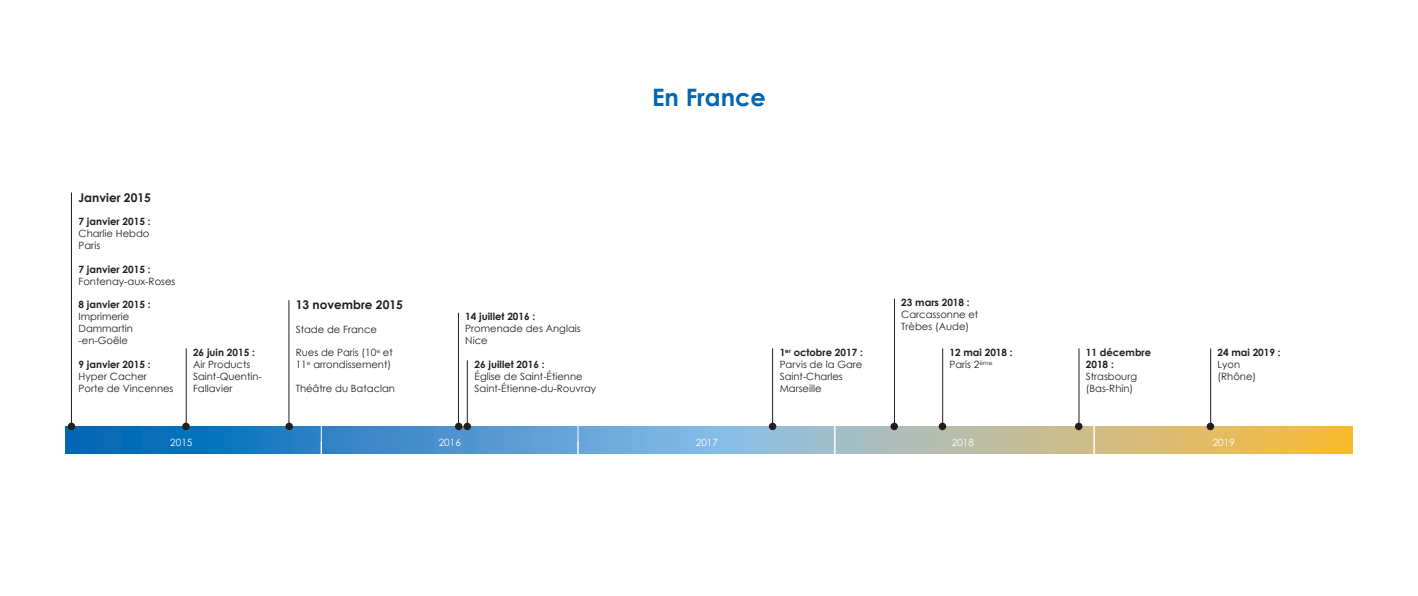
<style>
.page{position:relative;width:1418px;height:596px;background:#fff}
.page>*{position:absolute;margin:0;border:0;box-sizing:border-box;transform-origin:0 0}
.t1{font:700 24px "Century Gothic";color:#0166b3}
.t2{font:700 12px "Century Gothic";color:#231f20}
.t3{font:10px/12px "Century Gothic";color:#231f20}
.t4{font:700 10px/12px "Century Gothic";color:#231f20}
.t5{font:10px "Century Gothic";color:#fff}
.s1{font-weight:700}
.s2{font-weight:400}
</style>
<div class="page">
<svg style="left:66px;top:426px;width:1285px;height:27px;background:#80a4ae"></svg>
<div style="left:64px;top:425px;width:257px;height:31px;border:1px solid #fff"></div>
<div style="left:321px;top:440px;width:257px;height:16px;border:1px solid #fff"></div>
<div style="left:578px;top:425px;width:257px;height:31px;border:1px solid #fff"></div>
<div style="left:834px;top:425px;width:260px;height:31px;border:1px solid #fff"></div>
<div style="left:1093px;top:425px;width:260px;height:31px;border:1px solid #fff"></div>
<div style="left:68px;top:422px;width:7px;height:8px;background:#231f20;border-radius:50%"></div>
<div style="left:182px;top:422px;width:8px;height:8px;background:#231f20;border-radius:50%"></div>
<div style="left:890px;top:422px;width:8px;height:8px;background:#231f20;border-radius:50%"></div>
<div style="left:938px;top:422px;width:8px;height:8px;background:#231f20;border-radius:50%"></div>
<svg style="left:1074px;top:422px;width:8px;height:8px"></svg>
<div style="left:1206px;top:422px;width:8px;height:8px;background:#231f20;border-radius:50%"></div>
<div style="left:285px;top:422px;width:8px;height:8px;background:#231f20;border-radius:50%"></div>
<div style="left:455px;top:422px;width:7px;height:8px;background:#231f20;border-radius:50%"></div>
<svg style="left:463px;top:422px;width:8px;height:8px"></svg>
<svg style="left:768px;top:422px;width:8px;height:8px"></svg>
<hr style="left:71px;top:192px;width:1px;height:233px;background:#231f20">
<hr style="left:186px;top:348px;width:1px;height:77px;background:#231f20">
<hr style="left:894px;top:298px;width:1px;height:127px;background:#231f20">
<hr style="left:942px;top:348px;width:1px;height:77px;background:#231f20">
<hr style="left:1078px;top:348px;width:1px;height:77px;background:#231f20">
<hr style="left:1210px;top:348px;width:1px;height:77px;background:#231f20">
<hr style="left:289px;top:300px;width:1px;height:125px;background:#231f20">
<hr style="left:772px;top:348px;width:1px;height:78px;background:#231f20">
<hr style="left:458px;top:312px;width:1px;height:114px;background:#231f20">
<hr style="left:467px;top:360px;width:1px;height:66px;background:#231f20">
<p class="t2" style="left:79px;top:188px;width:74px">Janvier 2015</p>
<p class="t4" style="left:79px;top:215px;width:74px">7 janvier 2015 :</p>
<p class="t3" style="left:79px;top:227px;width:72px">Charlie Hebdo<br>Paris</p>
<p class="t4" style="left:79px;top:262px;width:74px">7 janvier 2015 :</p>
<p class="t3" style="left:79px;top:275px;width:98px">Fontenay-aux-Roses</p>
<p class="t4" style="left:79px;top:298px;width:74px">8 janvier 2015 :</p>
<p class="t3" style="left:79px;top:310px;width:56px">Imprimerie<br>Dammartin -en-Goële</p>
<p class="t4" style="left:79px;top:357px;width:74px">9 janvier 2015 :</p>
<p class="t3" style="left:79px;top:370px;width:96px">Hyper Cacher<br>Porte de Vincennes</p>
<p class="t4" style="left:193px;top:345px;width:63px">26 juin 2015 :</p>
<p class="t3" style="left:193px;top:358px;width:70px">Air Products<br>Saint-Quentin-<br>Fallavier</p>
<p class="t2" style="left:296px;top:295px;width:109px">13 novembre 2015</p>
<p class="t3" style="left:296px;top:323px;width:83px">Stade de France</p>
<p class="t3" style="left:296px;top:346px;width:99px">Rues de Paris (10<sup>e</sup> et<br>11<sup>e</sup> arrondissement)</p>
<p class="t3" style="left:296px;top:382px;width:101px">Théâtre du Bataclan</p>
<h1 class="t1" style="left:652px;top:79px;width:115px">En France</h1>
<p class="t4" style="left:465px;top:310px;width:72px">14 juillet 2016 :</p>
<p class="t3" style="left:465px;top:322px;width:117px">Promenade des Anglais<br>Nice</p>
<p class="t4" style="left:474px;top:357px;width:71px">26 juillet 2016 :</p>
<p class="t3" style="left:474px;top:370px;width:123px">Église de Saint-Étienne<br>Saint-Étienne-du-Rouvray</p>
<p class="t3" style="left:779px;top:346px;width:85px"><span class="s1">1</span><sup>er</sup> <span class="s1">octobre 2017 :<br></span>Parvis de la Gare<br>Saint-Charles<br>Marseille</p>
<p class="t4" style="left:901px;top:296px;width:70px">23 mars 2018 :</p>
<p class="t3" style="left:901px;top:308px;width:78px">Carcassonne et<br>Trèbes (Aude)</p>
<p class="t4" style="left:949px;top:345px;width:65px">12 mai 2018 :<br><span class="s2">Paris 2</span><sup>ème</sup></p>
<p class="t4" style="left:1085px;top:345px;width:67px">11 décembre<br>2018 :</p>
<p class="t3" style="left:1085px;top:370px;width:53px">Strasbourg (Bas-Rhin)</p>
<p class="t4" style="left:1217px;top:345px;width:65px">24 mai 2019 :</p>
<p class="t3" style="left:1217px;top:358px;width:40px">Lyon (Rhône)</p>
<p class="t5" style="left:170px;top:435px;width:24px">2015</p>
<p class="t5" style="left:439px;top:435px;width:24px">2016</p>
<p class="t5" style="left:695px;top:435px;width:24px">2017</p>
<p class="t5" style="left:951px;top:435px;width:24px">2018</p>
<p class="t5" style="left:1212px;top:435px;width:24px">2019</p>
</div>
